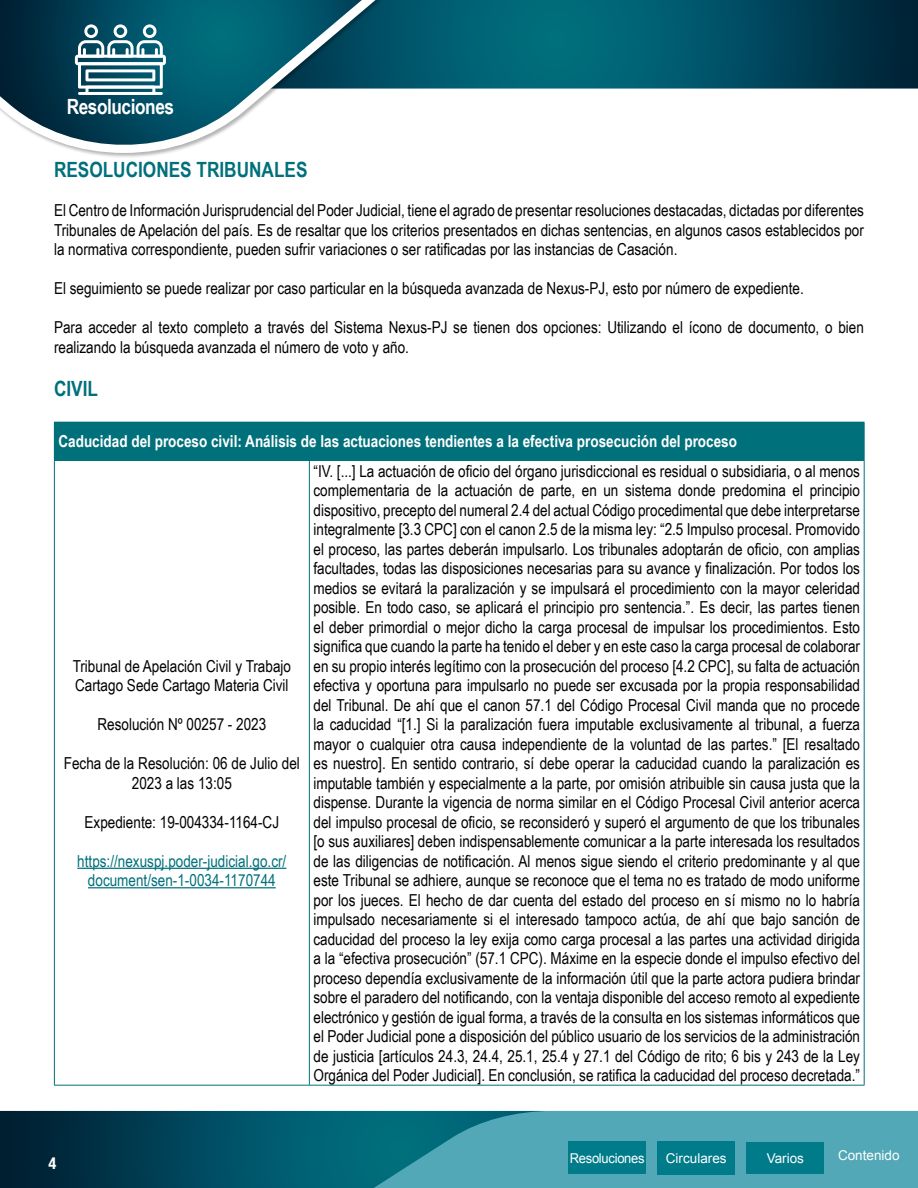
<style>
.page{position:relative;width:918px;height:1188px;background:#fff}
.page>*{position:absolute;margin:0;border:0;box-sizing:border-box;transform-origin:0 0}
.t1{font:700 21px "Arial Narrow";color:#00707b}
.t2{font:700 21px "Arial Narrow";letter-spacing:-.02em;color:#fff}
.t3{font:16.5px/19.5px "Arial Narrow";color:#000;text-align:justify}
.t4{font:700 16.5px "Arial Narrow";color:#fff}
.t5{font:16.5px/19.5px "Arial Narrow";color:#00707b;text-align:center}
.t6{font:700 condensed 16.5px "Helvetica Neue";color:#fff}
.t7{font:13.5px "Arial";color:#fff}
.t8{font:13.5px "Arial";letter-spacing:-.02em;color:#fff;scale:.96 1}
</style>
<div class="page">
<svg style="left:0;top:1111px;width:374px;height:77px;background:#00455a"></svg>
<svg style="left:374px;top:1111px;width:544px;height:77px;background:#469ead"></svg>
<div style="left:568px;top:1142px;width:78px;height:32px;background:#007b8a"></div>
<div style="left:657px;top:1141px;width:78px;height:34px;background:#007b8a"></div>
<div style="left:746px;top:1142px;width:78px;height:31px;background:#007b8a"></div>
<svg style="left:470px;top:0;width:448px;height:89px;background:#015165"></svg>
<svg style="left:451px;top:0;width:13px;height:89px"></svg>
<svg style="left:0;top:0;width:451px;height:157px"></svg>
<svg style="left:75px;top:24px;width:91px;height:71px"></svg>
<hr style="left:78px;top:92px;width:85px;height:3px;background:#fff">
<div style="left:54px;top:422px;width:810px;height:38px;background:#00707b"></div>
<hr style="left:309px;top:422px;width:556px;height:1px;background:#00707b">
<hr style="left:864px;top:423px;width:1px;height:37px;background:#00707b">
<hr style="left:54px;top:460px;width:255px;height:1px;background:#00707b">
<hr style="left:54px;top:461px;width:1px;height:624px;background:#00707b">
<hr style="left:309px;top:460px;width:556px;height:1px;background:#00707b">
<hr style="left:309px;top:461px;width:1px;height:624px;background:#00707b">
<hr style="left:864px;top:461px;width:1px;height:624px;background:#00707b">
<hr style="left:54px;top:1085px;width:255px;height:1px;background:#00707b">
<hr style="left:309px;top:1085px;width:556px;height:1px;background:#00707b">
<hr style="left:77px;top:868px;width:209px;height:1px;background:#00707b">
<hr style="left:88px;top:887px;width:188px;height:1px;background:#00707b">
<p class="t2" style="left:67px;top:90px;width:109px">Resoluciones</p>
<p class="t1" style="left:54px;top:154px;width:255px">RESOLUCIONES TRIBUNALES</p>
<p class="t3" style="left:54px;top:200px;width:811px">El Centro de Información Jurisprudencial del Poder Judicial, tiene el agrado de presentar resoluciones destacadas, dictadas por diferentes Tribunales de Apelación del país. Es de resaltar que los criterios presentados en dichas sentencias, en algunos casos establecidos por la normativa correspondiente, pueden sufrir variaciones o ser ratificadas por las instancias de Casación.</p>
<p class="t3" style="left:54px;top:278px;width:751px">El seguimiento se puede realizar por caso particular en la búsqueda avanzada de Nexus-PJ, esto por número de expediente.</p>
<p class="t3" style="left:54px;top:317px;width:811px">Para acceder al texto completo a través del Sistema Nexus-PJ se tienen dos opciones: Utilizando el ícono de documento, o bien realizando la búsqueda avanzada el número de voto y año.</p>
<p class="t1" style="left:54px;top:373px;width:46px">CIVIL</p>
<p class="t4" style="left:58px;top:429px;width:680px">Caducidad del proceso civil: Análisis de las actuaciones tendientes a la efectiva prosecución del proceso</p>
<p class="t3" style="left:73px;top:655px;width:220px">Tribunal de Apelación Civil y Trabajo<br>Cartago Sede Cartago Materia Civil</p>
<p class="t3" style="left:97px;top:714px;width:170px">Resolución Nº 00257 - 2023</p>
<p class="t3" style="left:64px;top:753px;width:238px;text-align:center">Fecha de la Resolución: 06 de Julio del<br>2023 a las 13:05</p>
<p class="t3" style="left:85px;top:811px;width:196px">Expediente: 19-004334-1164-CJ</p>
<p class="t5" style="left:77px;top:850px;width:211px">https://nexuspj.poder-judicial.go.cr/ document/sen-1-0034-1170744</p>
<p class="t3" style="left:314px;top:460px;width:548px">“IV. [...] La actuación de oficio del órgano jurisdiccional es residual o subsidiaria, o al menos complementaria de la actuación de parte, en un sistema donde predomina el principio dispositivo, precepto del numeral 2.4 del actual Código procedimental que debe interpretarse integralmente [3.3 CPC] con el canon 2.5 de la misma ley: “2.5 Impulso procesal. Promovido el proceso, las partes deberán impulsarlo. Los tribunales adoptarán de oficio, con amplias facultades, todas las disposiciones necesarias para su avance y finalización. Por todos los medios se evitará la paralización y se impulsará el procedimiento con la mayor celeridad posible. En todo caso, se aplicará el principio pro sentencia.”. Es decir, las partes tienen el deber primordial o mejor dicho la carga procesal de impulsar los procedimientos. Esto significa que cuando la parte ha tenido el deber y en este caso la carga procesal de colaborar en su propio interés legítimo con la prosecución del proceso [4.2 CPC], su falta de actuación efectiva y oportuna para impulsarlo no puede ser excusada por la propia responsabilidad del Tribunal. De ahí que el canon 57.1 del Código Procesal Civil manda que no procede la caducidad “[1.] Si la paralización fuera imputable exclusivamente al tribunal, a fuerza mayor o cualquier otra causa independiente de la voluntad de las partes.” [El resaltado es nuestro]. En sentido contrario, sí debe operar la caducidad cuando la paralización es imputable también y especialmente a la parte, por omisión atribuible sin causa justa que la dispense. Durante la vigencia de norma similar en el Código Procesal Civil anterior acerca del impulso procesal de oficio, se reconsideró y superó el argumento de que los tribunales [o sus auxiliares] deben indispensablemente comunicar a la parte interesada los resultados de las diligencias de notificación. Al menos sigue siendo el criterio predominante y al que este Tribunal se adhiere, aunque se reconoce que el tema no es tratado de modo uniforme por los jueces. El hecho de dar cuenta del estado del proceso en sí mismo no lo habría impulsado necesariamente si el interesado tampoco actúa, de ahí que bajo sanción de caducidad del proceso la ley exija como carga procesal a las partes una actividad dirigida a la “efectiva prosecución” (57.1 CPC). Máxime en la especie donde el impulso efectivo del proceso dependía exclusivamente de la información útil que la parte actora pudiera brindar sobre el paradero del notificando, con la ventaja disponible del acceso remoto al expediente electrónico y gestión de igual forma, a través de la consulta en los sistemas informáticos que el Poder Judicial pone a disposición del público usuario de los servicios de la administración de justicia [artículos 24.3, 24.4, 25.1, 25.4 y 27.1 del Código de rito; 6 bis y 243 de la Ley Orgánica del Poder Judicial]. En conclusión, se ratifica la caducidad del proceso decretada.”</p>
<p class="t6" style="left:49px;top:1149px;width:9px">4</p>
<p class="t8" style="left:570px;top:1149px;width:80px">Resoluciones</p>
<p class="t7" style="left:666px;top:1149px;width:62px">Circulares</p>
<p class="t7" style="left:767px;top:1149px;width:39px">Varios</p>
<p class="t7" style="left:838px;top:1146px;width:63px">Contenido</p>
</div>
